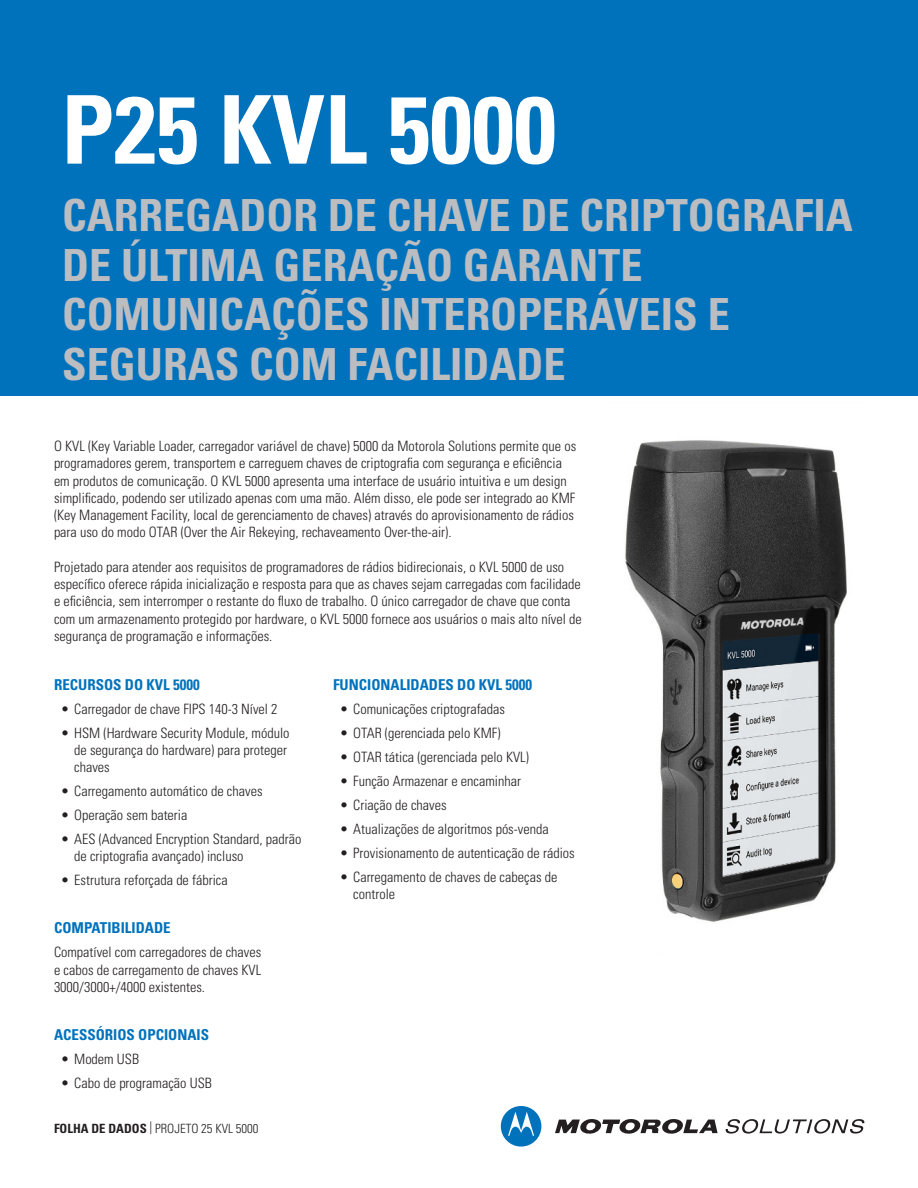
<style>
.page{position:relative;width:918px;height:1188px;background:#fff}
.page>*{position:absolute;margin:0;border:0;box-sizing:border-box;transform-origin:0 0}
.t1{font:700 condensed 94.8px "Univers LT Std";color:#fff}
.t2{font:700 condensed 44.25px/49.5px "Univers LT Std";color:#bcbdc0}
.t3{font:700 condensed 15px "Univers LT Std";color:#0072bc}
.t4{font:300 condensed 14.25px/17.2px "Univers LT Std";color:#231f20}
.t5{font:300 condensed 12.75px "Univers LT Std";color:#231f20}
.s1{font-weight:700}
</style>
<div class="page">
<div style="left:0;top:0;width:918px;height:395px;background:#0072bc"></div>
<svg style="left:555px;top:1119px;width:163px;height:15px"></svg>
<svg style="left:501px;top:1106px;width:40px;height:41px"></svg>
<svg style="left:726px;top:1119px;width:138px;height:15px"></svg>
<img style="left:625px;top:440px;width:222px;height:482px">
<p class="t1" style="left:61px;top:72px;width:496px">P25 KVL 5000</p>
<p class="t2" style="left:62px;top:191px;width:792px">CARREGADOR DE CHAVE DE CRIPTOGRAFIA<br>DE ÚLTIMA GERAÇÃO GARANTE<br>COMUNICAÇÕES INTEROPERÁVEIS E<br>SEGURAS COM FACILIDADE</p>
<p class="t4" style="left:54px;top:438px;width:524px">O KVL (Key Variable Loader, carregador variável de chave) 5000 da Motorola Solutions permite que os programadores gerem, transportem e carreguem chaves de criptografia com segurança e eficiência em produtos de comunicação. O KVL 5000 apresenta uma interface de usuário intuitiva e um design simplificado, podendo ser utilizado apenas com uma mão. Além disso, ele pode ser integrado ao KMF (Key Management Facility, local de gerenciamento de chaves) através do aprovisionamento de rádios para uso do modo OTAR (Over the Air Rekeying, rechaveamento Over-the-air).</p>
<p class="t4" style="left:54px;top:558px;width:529px">Projetado para atender aos requisitos de programadores de rádios bidirecionais, o KVL 5000 de uso específico oferece rápida inicialização e resposta para que as chaves sejam carregadas com facilidade e eficiência, sem interromper o restante do fluxo de trabalho. O único carregador de chave que conta com um armazenamento protegido por hardware, o KVL 5000 fornece aos usuários o mais alto nível de segurança de programação e informações.</p>
<p class="t3" style="left:333px;top:675px;width:201px">FUNCIONALIDADES DO KVL 5000</p>
<p class="t4" style="left:340px;top:700px;width:167px">• Comunicações criptografadas</p>
<p class="t4" style="left:340px;top:724px;width:162px">• OTAR (gerenciada pelo KMF)</p>
<p class="t4" style="left:340px;top:748px;width:191px">• OTAR tática (gerenciada pelo KVL)</p>
<p class="t4" style="left:340px;top:772px;width:183px">• Função Armazenar e encaminhar</p>
<p class="t4" style="left:340px;top:796px;width:108px">• Criação de chaves</p>
<p class="t4" style="left:340px;top:820px;width:210px">• Atualizações de algoritmos pós-venda</p>
<p class="t4" style="left:340px;top:844px;width:237px">• Provisionamento de autenticação de rádios</p>
<p class="t4" style="left:353px;top:868px;width:206px;text-indent:-14px">• Carregamento de chaves de cabeças de controle</p>
<p class="t3" style="left:54px;top:675px;width:147px">RECURSOS DO KVL 5000</p>
<p class="t4" style="left:61px;top:700px;width:218px">• Carregador de chave FIPS 140-3 Nível 2</p>
<p class="t4" style="left:74px;top:724px;width:217px;text-indent:-14px">• HSM (Hardware Security Module, módulo de segurança do hardware) para proteger chaves</p>
<p class="t4" style="left:61px;top:783px;width:203px">• Carregamento automático de chaves</p>
<p class="t4" style="left:61px;top:807px;width:128px">• Operação sem bateria</p>
<p class="t4" style="left:74px;top:831px;width:229px;text-indent:-14px">• AES (Advanced Encryption Standard, padrão de criptografia avançado) incluso</p>
<p class="t4" style="left:61px;top:872px;width:169px">• Estrutura reforçada de fábrica</p>
<p class="t3" style="left:54px;top:919px;width:118px">COMPATIBILIDADE</p>
<p class="t4" style="left:54px;top:944px;width:209px;text-align:justify">Compatível com carregadores de chaves e cabos de carregamento de chaves KVL 3000/3000+/4000 existentes.</p>
<p class="t3" style="left:54px;top:1025px;width:157px">ACESSÓRIOS OPCIONAIS</p>
<p class="t4" style="left:61px;top:1050px;width:80px">• Modem USB</p>
<p class="t4" style="left:61px;top:1074px;width:153px">• Cabo de programação USB</p>
<p class="t5" style="left:54px;top:1121px;width:206px"><span class="s1">FOLHA DE DADOS</span> | PROJETO 25 KVL 5000</p>
</div>
